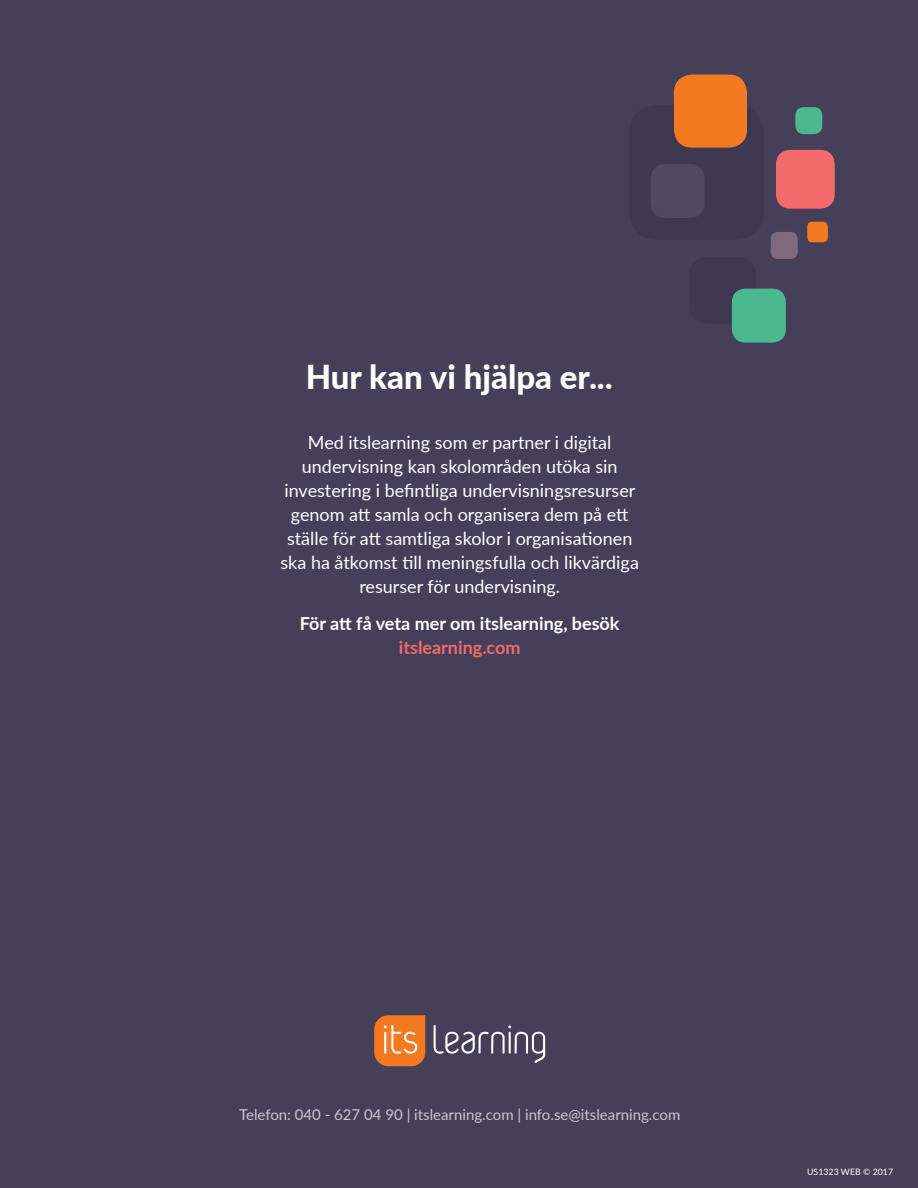
<style>
.page{position:relative;width:918px;height:1188px;background:#453f59}
.page>*{position:absolute;margin:0;border:0;box-sizing:border-box;transform-origin:0 0}
.t1{font:800 33px "Lato";color:#fff}
.t2{font:18px/24px "Lato";color:#fff;text-align:center}
.t3{font:700 18px "Lato";color:#fff}
.t4{font:700 18px "Lato";color:#f26b6a}
.t5{font:15px "Lato";color:#cec5d1}
.t6{font:8.85px "Lato";color:#fff}
.s1{font-style:italic}
</style>
<div class="page">
<svg style="left:374px;top:1015px;width:51px;height:51px;background:#eb8136"></svg>
<svg style="left:434px;top:1025px;width:111px;height:38px"></svg>
<div style="left:807px;top:222px;width:21px;height:20px;background:#f37a21;border-radius:5px"></div>
<div style="left:629px;top:105px;width:135px;height:135px;background:#3e3850;border-radius:29px"></div>
<div style="left:795px;top:107px;width:27px;height:27px;background:#4bb891;border-radius:8px"></div>
<div style="left:674px;top:75px;width:73px;height:73px;background:#f37a21;border-radius:18px"></div>
<div style="left:689px;top:257px;width:67px;height:67px;background:#3e3850;border-radius:17px"></div>
<div style="left:651px;top:164px;width:54px;height:54px;background:#514864;border-radius:14px"></div>
<div style="left:771px;top:232px;width:27px;height:27px;background:#7e697d;border-radius:7px"></div>
<div style="left:776px;top:150px;width:59px;height:59px;background:#f26b6d;border-radius:14px"></div>
<div style="left:732px;top:289px;width:54px;height:54px;background:#4bb891;border-radius:13px"></div>
<h1 class="t1" style="left:306px;top:352px;width:310px">Hur kan vi hjälpa er<span class="s1">...</span></h1>
<p class="t2" style="left:281px;top:430px;width:360px">Med itslearning som er partner i digital undervisning kan skolområden utöka sin investering i befintliga undervisningsresurser genom att samla och organisera dem på ett ställe för att samtliga skolor i organisationen ska ha åtkomst till meningsfulla och likvärdiga resurser för undervisning.</p>
<p class="t3" style="left:300px;top:610px;width:321px">För att få veta mer om itslearning, besök</p>
<p class="t4" style="left:399px;top:634px;width:123px">itslearning.com</p>
<p class="t5" style="left:239px;top:1104px;width:443px">Telefon: 040 - 627 04 90 | itslearning.com | info.se@itslearning.com</p>
<p class="t6" style="left:807px;top:1165px;width:88px">US1323 WEB © 2017</p>
</div>
